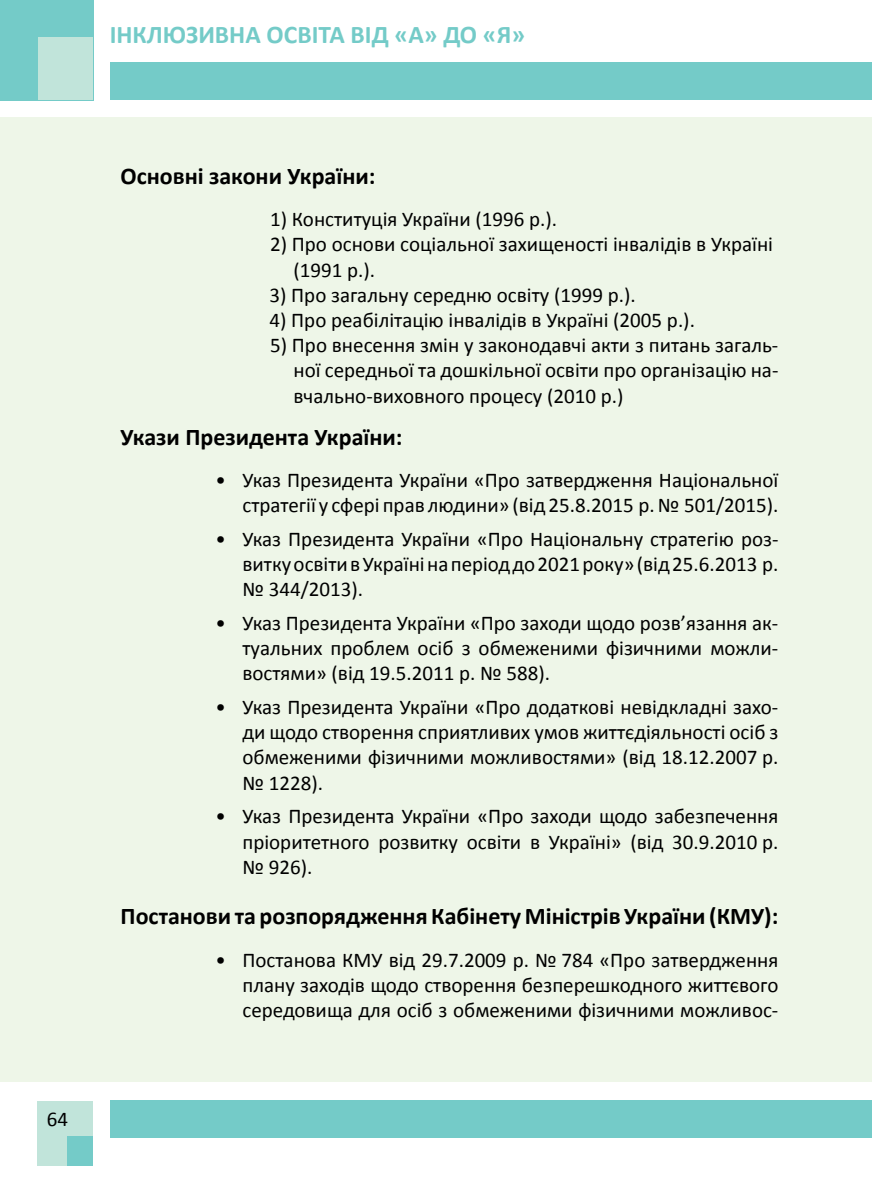
<style>
.page{position:relative;width:872px;height:1191px;background:#fff}
.page>*{position:absolute;margin:0;border:0;box-sizing:border-box;transform-origin:0 0}
.t1{font:700 25.5px "Calibri";color:#74cbc8}
.t2{font:700 24px "Calibri";color:#000}
.t3{font:21px/25.2px "Calibri";color:#000;text-align:justify}
</style>
<div class="page">
<div style="left:110px;top:63px;width:762px;height:37px;background:#74cbc8"></div>
<div style="left:110px;top:1100px;width:762px;height:37px;background:#74cbc8"></div>
<div style="left:0;top:0;width:93px;height:100px;background:#74cbc8"></div>
<div style="left:39px;top:38px;width:54px;height:62px;background:#c1e4da"></div>
<div style="left:37px;top:1101px;width:56px;height:64px;background:#c1e4da"></div>
<div style="left:68px;top:1136px;width:25px;height:29px;background:#74cbc8"></div>
<div style="left:0;top:118px;width:872px;height:963px;background:#eef6e8"></div>
<p class="t1" style="left:110px;top:18px;width:417px">ІНКЛЮЗИВНА ОСВІТА ВІД «А» ДО «Я»</p>
<p class="t3" style="left:47px;top:1106px;width:23px">64</p>
<p class="t2" style="left:121px;top:161px;width:256px">Основні закони України:</p>
<p class="t3" style="left:270px;top:207px;width:289px">1) Конституція України (1996 р.).</p>
<p class="t3" style="left:293px;top:232px;width:481px;text-indent:-23px">2) Про основи соціальної захищеності інвалідів в Україні (1991 р.).</p>
<p class="t3" style="left:269px;top:282px;width:368px">3) Про загальну середню освіту (1999 р.).</p>
<p class="t3" style="left:269px;top:307px;width:427px">4) Про реабілітацію інвалідів в Україні (2005 р.).</p>
<p class="t3" style="left:293px;top:333px;width:486px;text-indent:-23px">5) Про внесення змін у законодавчі акти з питань загаль&shy;ної середньої та дошкільної освіти про організацію на&shy;вчально-виховного процесу (2010 р.)</p>
<p class="t2" style="left:121px;top:421px;width:283px">Укази Президента України:</p>
<p class="t3" style="left:215px;top:467px;width:564px;text-align:right">• Указ Президента України «Про затвердження Національної стратегії у сфері прав людини» (від 25.8.2015 р. № 501/2015).</p>
<p class="t3" style="left:242px;top:526px;width:537px;text-indent:-27px">• Указ Президента України «Про Національну стратегію роз&shy;витку освіти в Україні на період до 2021 року» (від 25.6.2013 р. № 344/2013).</p>
<p class="t3" style="left:242px;top:610px;width:537px;text-indent:-27px">• Указ Президента України «Про заходи щодо розв’язання ак&shy;туальних проблем осіб з обмеженими фізичними можли&shy;востями» (від 19.5.2011 р. № 588).</p>
<p class="t3" style="left:242px;top:694px;width:537px;text-indent:-27px">• Указ Президента України «Про додаткові невідкладні захо&shy;ди щодо створення сприятливих умов життєдіяльності осіб з обмеженими фізичними можливостями» (від 18.12.2007 р. № 1228).</p>
<p class="t3" style="left:242px;top:804px;width:537px;text-indent:-27px">• Указ Президента України «Про заходи щодо забезпечення пріоритетного розвитку освіти в Україні» (від 30.9.2010 р. № 926).</p>
<p class="t2" style="left:121px;top:901px;width:659px">Постанови та розпорядження Кабінету Міністрів України (КМУ):</p>
<p class="t3" style="left:242px;top:947px;width:537px;text-indent:-27px">• Постанова КМУ від 29.7.2009 р. № 784 «Про затвердження плану заходів щодо створення безперешкодного життєвого середовища для осіб з обмеженими фізичними можливос-</p>
</div>
